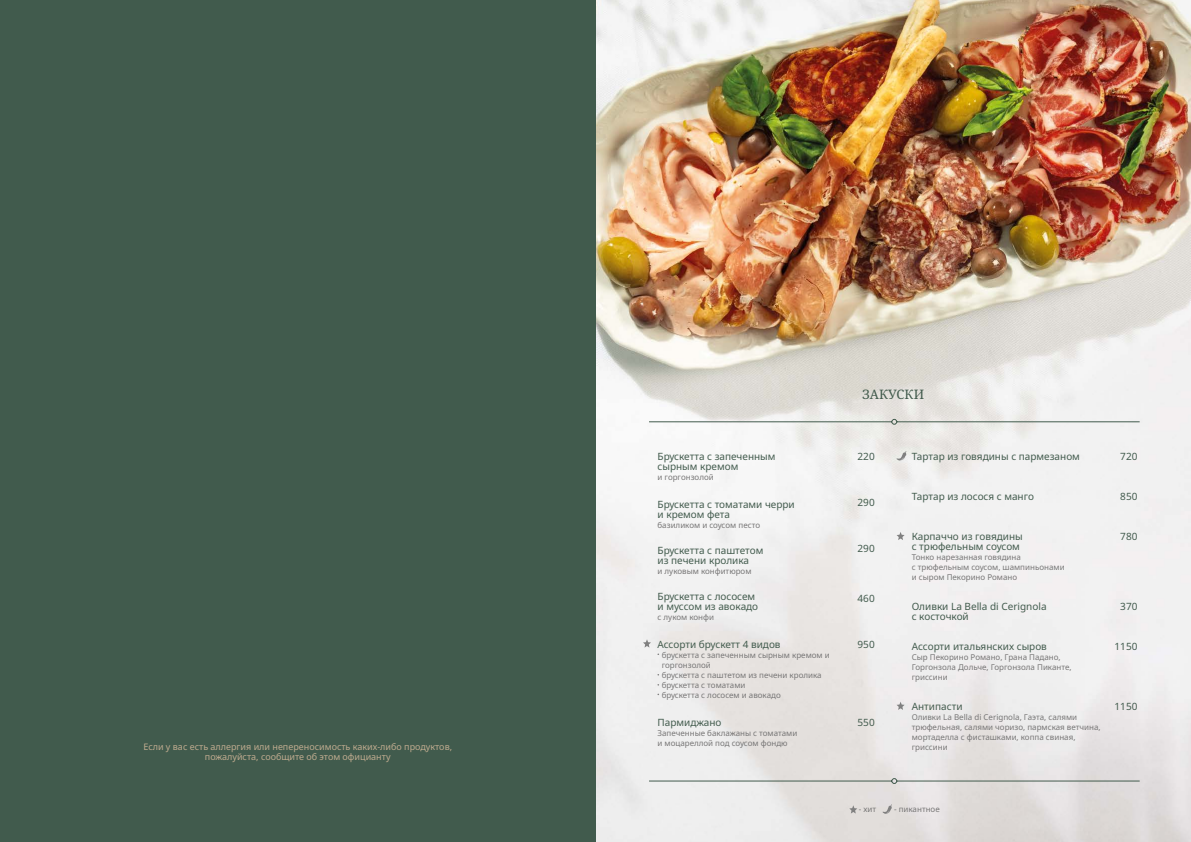
<style>
.page{position:relative;width:1191px;height:842px;background:#fff}
.page>*{position:absolute;margin:0;border:0;box-sizing:border-box;transform-origin:0 0}
.t1{font:13px "Noto Serif";color:#425b4d}
.t2{font:10px/10px "Noto Sans";color:#425b4d}
.t3{font:9px/10.8px "Noto Sans";color:#bfab8f;text-align:center}
.t4{font:8px/10px "Noto Sans";color:#777676}
</style>
<div class="page">
<img style="left:595px;top:0;width:596px;height:842px">
<div style="left:0;top:0;width:595px;height:842px;background:#415b4d"></div>
<svg style="left:643px;top:639px;width:8px;height:9px"></svg>
<svg style="left:896px;top:532px;width:8px;height:8px"></svg>
<svg style="left:896px;top:702px;width:8px;height:8px"></svg>
<svg style="left:849px;top:805px;width:8px;height:8px"></svg>
<svg style="left:648px;top:778px;width:492px;height:6px"></svg>
<svg style="left:648px;top:419px;width:492px;height:6px"></svg>
<svg style="left:896px;top:451px;width:10px;height:9px"></svg>
<svg style="left:882px;top:804px;width:10px;height:10px"></svg>
<p class="t3" style="left:143px;top:741px;width:310px">Если у вас есть аллергия или непереносимость каких-либо продуктов, пожалуйста, сообщите об этом официанту</p>
<p class="t2" style="left:657px;top:451px;width:120px">Брускетта с запеченным сырным кремом</p>
<p class="t4" style="left:657px;top:472px;width:58px">и горгонзолой</p>
<p class="t2" style="left:657px;top:499px;width:139px">Брускетта с томатами черри и кремом фета</p>
<p class="t4" style="left:657px;top:520px;width:104px">базиликом и соусом песто</p>
<p class="t2" style="left:657px;top:545px;width:107px">Брускетта с паштетом из печени кролика</p>
<p class="t4" style="left:657px;top:566px;width:95px">и луковым конфитюром</p>
<p class="t2" style="left:657px;top:591px;width:102px">Брускетта с лососем и муссом из авокадо</p>
<p class="t4" style="left:657px;top:612px;width:58px">с луком конфи</p>
<p class="t2" style="left:657px;top:639px;width:125px">Ассорти брускетт 4 видов</p>
<p class="t4" style="left:661px;top:650px;width:170px">брускетта с запеченным сырным кремом и горгонзолой<br>брускетта с паштетом из печени кролика брускетта с томатами<br>брускетта с лососем и авокадо</p>
<p class="t2" style="left:657px;top:717px;width:65px">Пармиджано</p>
<p class="t4" style="left:657px;top:728px;width:141px">Запеченные баклажаны с томатами и моцареллой под соусом фондю</p>
<h1 class="t1" style="left:862px;top:385px;width:63px">ЗАКУСКИ</h1>
<p class="t2" style="left:857px;top:451px;width:19px">220</p>
<p class="t2" style="left:857px;top:497px;width:19px">290</p>
<p class="t2" style="left:857px;top:543px;width:19px">290</p>
<p class="t2" style="left:857px;top:593px;width:19px">460</p>
<p class="t2" style="left:857px;top:639px;width:19px">950</p>
<p class="t2" style="left:857px;top:717px;width:19px">550</p>
<p class="t2" style="left:911px;top:451px;width:170px">Тартар из говядины с пармезаном</p>
<p class="t2" style="left:911px;top:491px;width:124px">Тартар из лосося с манго</p>
<p class="t2" style="left:911px;top:531px;width:113px">Карпаччо из говядины с трюфельным соусом</p>
<p class="t4" style="left:911px;top:552px;width:154px">Тонко нарезанная говядина<br>с трюфельным соусом, шампиньонами и сыром Пекорино Романо</p>
<p class="t2" style="left:911px;top:601px;width:136px">Оливки La Bella di Cerignola с косточкой</p>
<p class="t2" style="left:911px;top:641px;width:137px">Ассорти итальянских сыров</p>
<p class="t4" style="left:911px;top:652px;width:161px">Сыр Пекорино Романо, Грана Падано,<br>Горгонзола Дольче, Горгонзола Пиканте, гриссини</p>
<p class="t2" style="left:911px;top:701px;width:52px">Антипасти</p>
<p class="t4" style="left:911px;top:712px;width:190px">Оливки La Bella di Cerignola, Гаэта, салями трюфельная, салями чоризо, пармская ветчина, мортаделла с фисташками, коппа свиная, гриссини</p>
<p class="t2" style="left:1120px;top:451px;width:19px">720</p>
<p class="t2" style="left:1120px;top:491px;width:19px">850</p>
<p class="t2" style="left:1120px;top:531px;width:19px">780</p>
<p class="t2" style="left:1120px;top:601px;width:19px">370</p>
<p class="t2" style="left:1114px;top:641px;width:24px">1150</p>
<p class="t2" style="left:1114px;top:701px;width:24px">1150</p>
<p class="t4" style="left:858px;top:804px;width:19px">- хит</p>
<p class="t4" style="left:894px;top:804px;width:47px">- пикантное</p>
</div>
